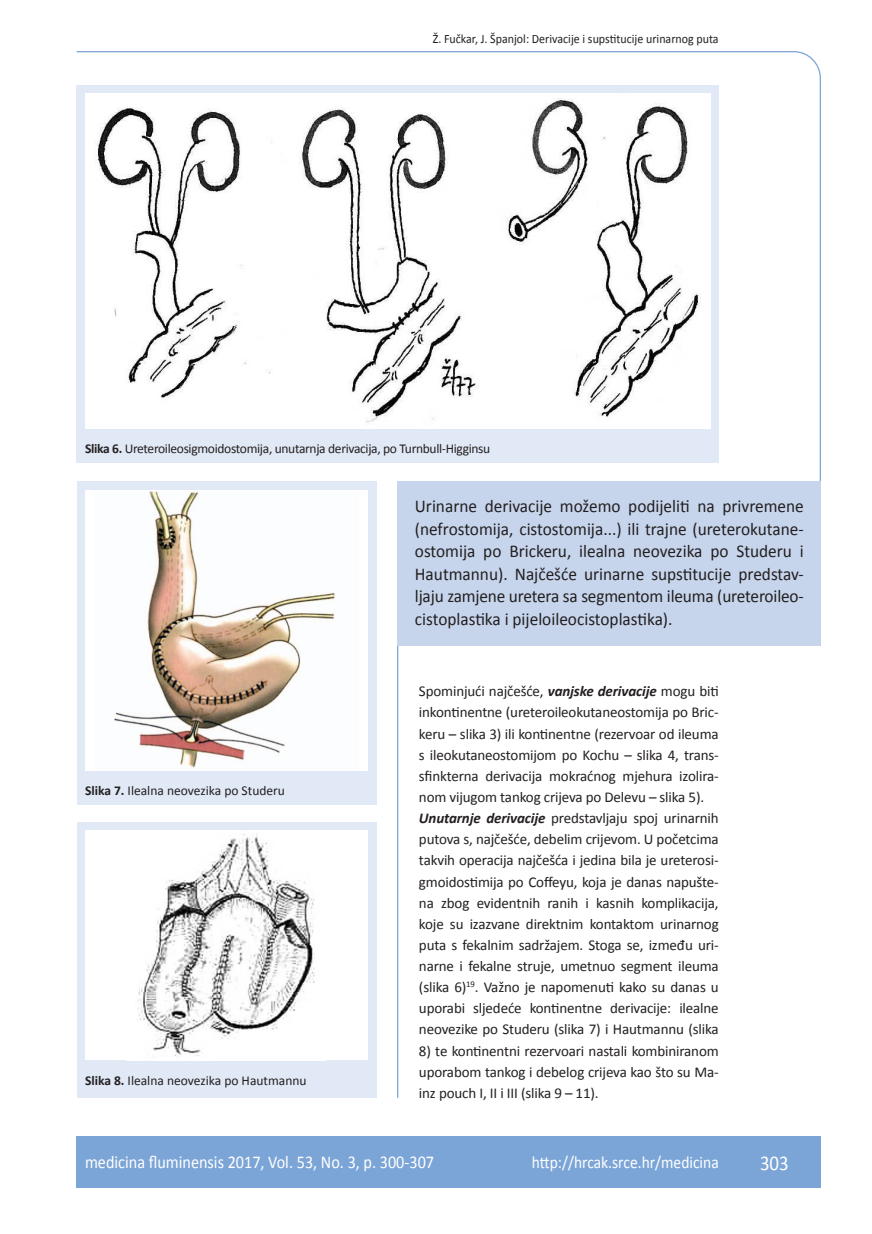
<style>
.page{position:relative;width:872px;height:1234px;background:#fff}
.page>*{position:absolute;margin:0;border:0;box-sizing:border-box;transform-origin:0 0}
.t1{font:21px "Calibri";color:#fff;scale:.9 1}
.t2{font:18px/22.5px "Calibri";color:#231f20;text-align:justify;scale:.96 1}
.t3{font:18px "Calibri";color:#fff;scale:.9 1}
.t4{font:17.25px "Calibri";color:#fff;scale:.9 1}
.t5{font:15px/21.1px "Calibri";letter-spacing:-.01em;color:#231f20}
.t6{font:13.5px "Calibri";letter-spacing:-.025em;color:#231f20}
.t7{font:13.5px "Calibri";color:#231f20}
.t8{font:12.75px "Calibri";color:#231f20;scale:.94 1}
.s1{font-weight:700}
.s2{font-weight:700;font-style:italic}
</style>
<div class="page">
<svg style="left:76px;top:51px;width:745px;height:432px"></svg>
<div style="left:77px;top:1135px;width:744px;height:51px;background:#7ca5d7"></div>
<div style="left:398px;top:481px;width:423px;height:165px;background:#c6d5ec"></div>
<div style="left:77px;top:85px;width:642px;height:377px;background:#e1e9f6"></div>
<img style="left:85px;top:94px;width:625px;height:334px">
<div style="left:77px;top:481px;width:299px;height:323px;background:#e1e9f6"></div>
<div style="left:85px;top:490px;width:283px;height:280px;background:#fff"></div>
<img style="left:114px;top:492px;width:221px;height:276px">
<div style="left:77px;top:822px;width:299px;height:275px;background:#e1e9f6"></div>
<div style="left:85px;top:830px;width:282px;height:229px;background:#fff"></div>
<img style="left:137px;top:834px;width:178px;height:223px">
<hr style="left:397px;top:645px;width:1px;height:452px;background:#7ca5d7">
<p class="t8" style="left:433px;top:30px;width:306px">Ž. Fučkar, J. Španjol: Derivacije i supstitucije urinarnog puta</p>
<p class="t6" style="left:85px;top:440px;width:407px"><span class="s1">Slika 6.</span> Ureteroileosigmoidostomija, unutarnja derivacija, po Turnbull-Higginsu</p>
<p class="t7" style="left:85px;top:782px;width:201px"><span class="s1">Slika 7.</span> Ilealna neovezika po Studeru</p>
<p class="t7" style="left:85px;top:1072px;width:223px"><span class="s1">Slika 8.</span> Ilealna neovezika po Hautmannu</p>
<p class="t2" style="left:415px;top:494px;width:407px">Urinarne derivacije možemo podijeliti na privremene (nefrostomija, cistostomija...) ili trajne (ureterokutane&shy;ostomija po Brickeru, ilealna neovezika po Studeru i Hautmannu). Najčešće urinarne supstitucije predstav&shy;ljaju zamjene uretera sa segmentom ileuma (ureteroileo&shy;cistoplastika i pijeloileocistoplastika).</p>
<p class="t5" style="left:419px;top:680px;width:301px">Spominjući najčešće, <span class="s2">vanjske derivacije</span> mogu biti inkontinentne (ureteroileokutaneostomija po Bric&shy;keru – slika 3) ili kontinentne (rezervoar od ileuma s ileokutaneostomijom po Kochu – slika 4, trans&shy;sfinkterna derivacija mokraćnog mjehura izolira&shy;nom vijugom tankog crijeva po Delevu – slika 5).<br><span class="s2">Unutarnje derivacije</span> predstavljaju spoj urinarnih putova s, najčešće, debelim crijevom. U početcima takvih operacija najčešća i jedina bila je ureterosi&shy;gmoidostimija po Coffeyu, koja je danas napušte&shy;na zbog evidentnih ranih i kasnih komplikacija, koje su izazvane direktnim kontaktom urinarnog puta s fekalnim sadržajem. Stoga se, između uri&shy;narne i fekalne struje, umetnuo segment ileuma (slika 6)<sup>19</sup>. Važno je napomenuti kako su danas u uporabi sljedeće kontinentne derivacije: ilealne neovezike po Studeru (slika 7) i Hautmannu (slika</p>
<p class="t5" style="left:419px;top:1039px;width:301px;text-align:justify">8) te kontinentni rezervoari nastali kombiniranom uporabom tankog i debelog crijeva kao što su Ma&shy;inz pouch I, II i III (slika 9 – 11).</p>
<p class="t3" style="left:85px;top:1150px;width:389px">medicina fluminensis 2017, Vol. 53, No. 3, p. 300-307</p>
<p class="t4" style="left:532px;top:1151px;width:209px">http://hrcak.srce.hr/medicina</p>
<h1 class="t1" style="left:760px;top:1149px;width:33px">303</h1>
</div>
